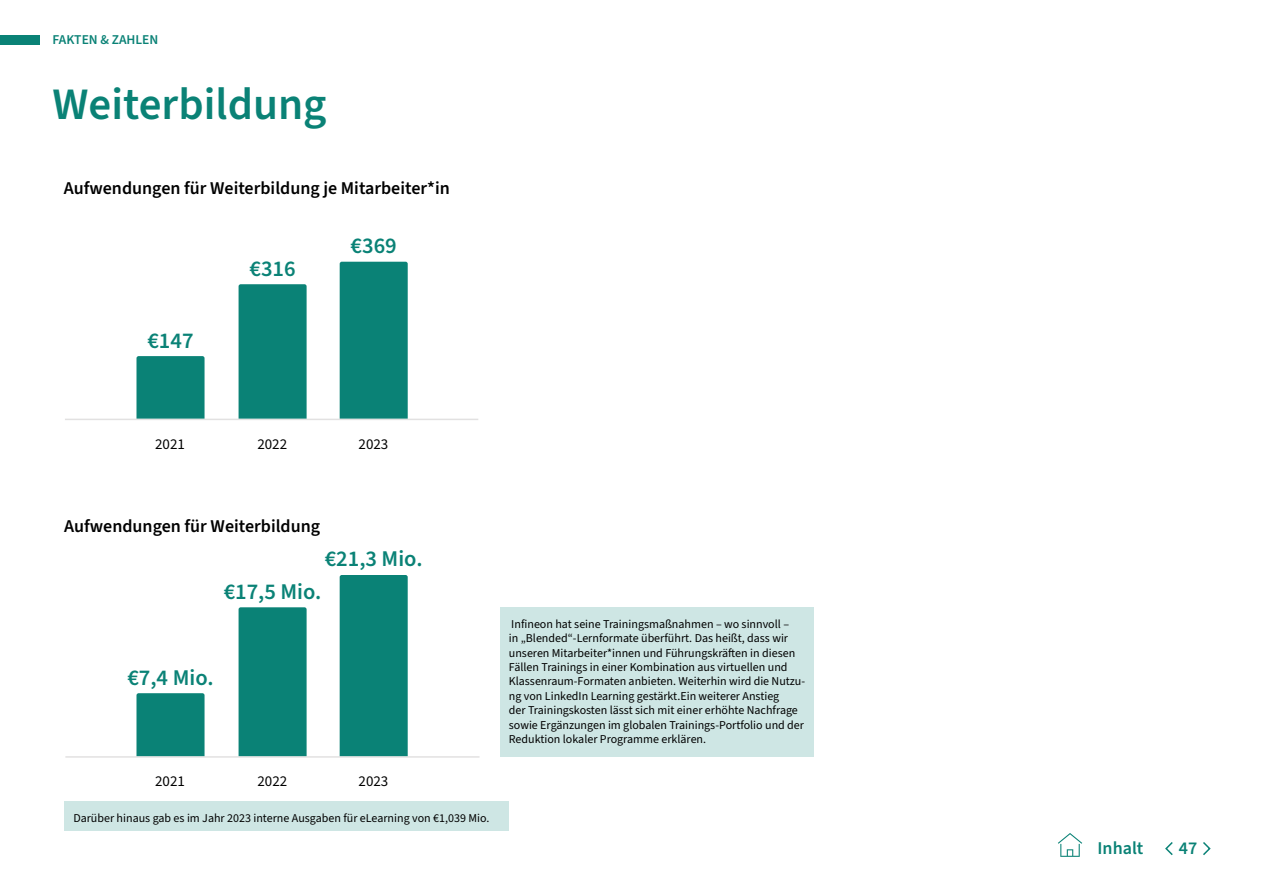
<style>
.page{position:relative;width:1263px;height:893px;background:#fff}
.page>*{position:absolute;margin:0;border:0;box-sizing:border-box;transform-origin:0 0}
.t1{font:600 45px "Source Sans 3";color:#0a8276}
.t2{font:600 22.5px "Source Sans 3";color:#0a8276}
.t3{font:600 18px "Source Sans 3";color:#000}
.t4{font:600 18px "Source Sans 3";color:#0a8276}
.t5{font:15px "Source Sans 3";color:#000}
.t6{font:600 13.5px "Source Sans 3";color:#0a8276}
.t7{font:12px/14.4px "Source Sans 3";color:#000}
.s1{font-family:"Source Sans Pro"}
</style>
<div class="page">
<div style="left:0;top:35px;width:40px;height:9px;background:#0a8276"></div>
<svg style="left:1203px;top:842px;width:8px;height:13px"></svg>
<svg style="left:1165px;top:842px;width:8px;height:14px"></svg>
<svg style="left:1058px;top:833px;width:24px;height:24px"></svg>
<div style="left:500px;top:607px;width:314px;height:150px;background:#cee6e4"></div>
<div style="left:65px;top:801px;width:444px;height:30px;background:#cee6e4"></div>
<hr style="left:65px;top:756px;width:414px;height:2px;background:#e2e1e1">
<div style="left:340px;top:575px;width:68px;height:181px;background:#0a8276"></div>
<div style="left:239px;top:607px;width:68px;height:149px;background:#0a8276"></div>
<div style="left:136px;top:693px;width:69px;height:63px;background:#0a8276"></div>
<hr style="left:65px;top:419px;width:413px;height:1px;background:#e2e1e1">
<div style="left:136px;top:356px;width:69px;height:63px;background:#0a8276"></div>
<div style="left:340px;top:262px;width:68px;height:157px;background:#0a8276"></div>
<div style="left:239px;top:284px;width:68px;height:135px;background:#0a8276"></div>
<p class="t6" style="left:53px;top:31px;width:107px">FAKTEN &amp; ZAHLEN</p>
<h1 class="t1" style="left:53px;top:76px;width:276px">Weiterbildung</h1>
<h3 class="t3" style="left:64px;top:177px;width:388px">Aufwendungen für Weiterbildung je Mitarbeiter*in</h3>
<h2 class="t2" style="left:147px;top:326px;width:48px">€147</h2>
<h2 class="t2" style="left:249px;top:254px;width:48px">€316</h2>
<h2 class="t2" style="left:351px;top:231px;width:48px">€369</h2>
<p class="t5" style="left:155px;top:434px;width:31px">2021</p>
<p class="t5" style="left:257px;top:434px;width:31px">2022</p>
<p class="t5" style="left:359px;top:434px;width:31px">2023</p>
<h3 class="t3" style="left:64px;top:514px;width:258px">Aufwendungen für Weiterbildung</h3>
<h2 class="t2" style="left:325px;top:545px;width:99px">€21,3 Mio.</h2>
<h2 class="t2" style="left:224px;top:577px;width:99px">€17,5 Mio.</h2>
<h2 class="t2" style="left:127px;top:663px;width:88px">€7,4 Mio.</h2>
<p class="t5" style="left:155px;top:772px;width:31px">2021</p>
<p class="t5" style="left:258px;top:772px;width:31px">2022</p>
<p class="t5" style="left:359px;top:772px;width:31px">2023</p>
<p class="t7" style="left:73px;top:811px;width:418px"><span class="s1">Darüber hinaus gab es im Jahr</span> 2023 interne Ausgaben für eLearning von €1,039 Mio.</p>
<p class="t7" style="left:509px;top:617px;width:298px">Infineon hat seine Trainingsmaßnahmen – wo sinnvoll –<br>in „Blended“-Lernformate überführt. Das heißt, dass wir unseren Mitarbeiter*innen und Führungskräften in diesen Fällen Trainings in einer Kombination aus virtuellen und Klassenraum-Formaten anbieten. Weiterhin wird die Nutzu&shy;ng von LinkedIn Learning gestärkt.Ein weiterer Anstieg<br>der Trainingskosten lässt sich mit einer erhöhte Nachfrage sowie Ergänzungen im globalen Trainings-Portfolio und der Reduktion lokaler Programme erklären.</p>
<h3 class="t4" style="left:1097px;top:836px;width:47px">Inhalt</h3>
<h3 class="t4" style="left:1179px;top:837px;width:20px">47</h3>
</div>
